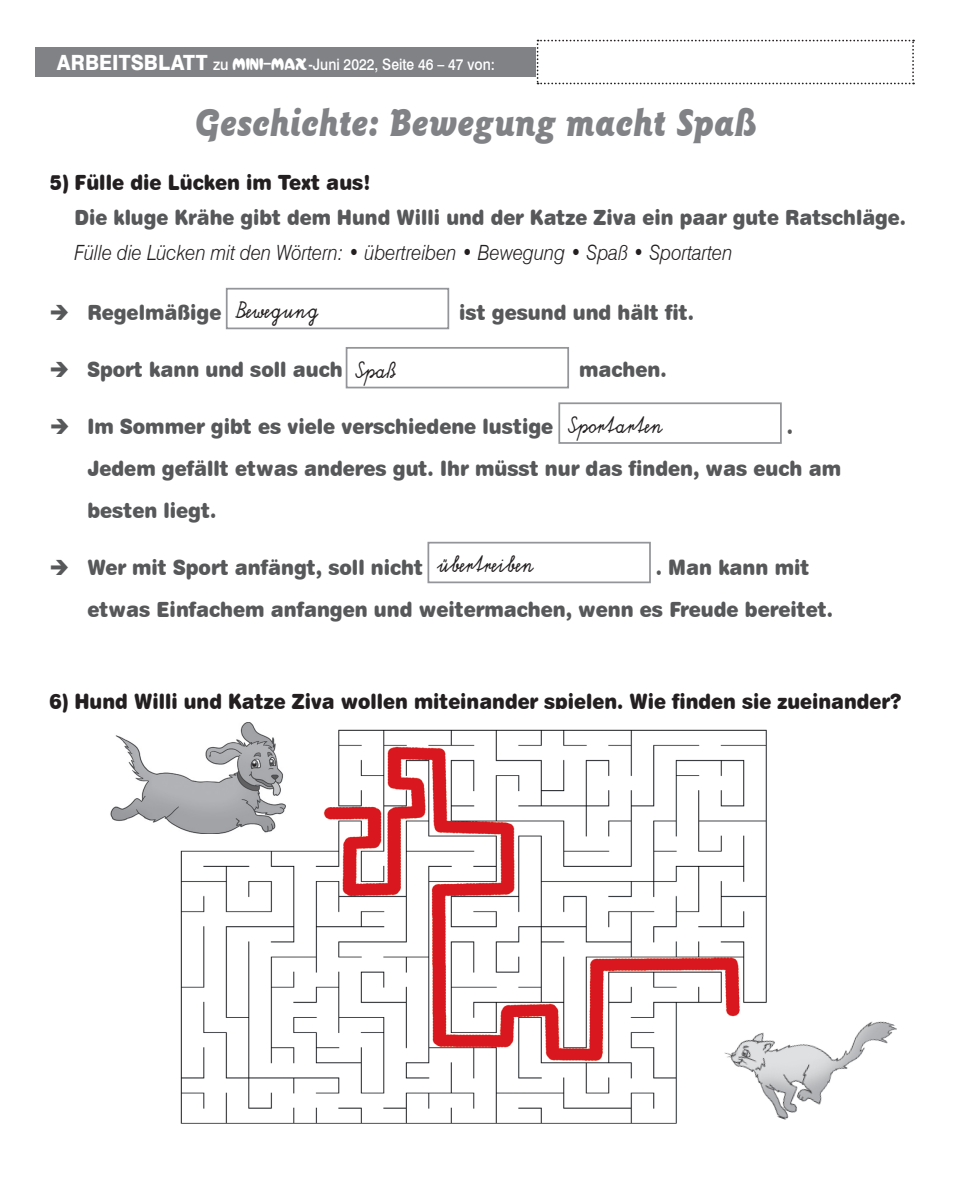
<style>
.page{position:relative;width:958px;height:1191px;background:#fff}
.page>*{position:absolute;margin:0;border:0;box-sizing:border-box;transform-origin:0 0}
.t1{font:italic 900 38.5px "Goudy Sans IT Cby BT";letter-spacing:.005em;color:#808285;scale:.91 1}
.t2{font:21px/42px "Swiss 721 BT Black Rounded";color:#57585a;scale:.9 1}
.t3{font:21px "Swiss 721 BT Black Rounded";color:#231f20;scale:.89 1}
.t4{font:21px "Swiss 721 BT Black Rounded";color:#57585a;scale:.89 1}
.t5{font:italic 300 21px "Swiss 721 BT";color:#231f20;scale:.9 1}
.t6{font:21px "Schulschrift 95 Normal";color:#231f20}
.t7{font:21px "Swiss 721 BT Black Rounded";color:#231f20;scale:.9 1}
.t8{font:500 15.75px "Swiss 721 BT";color:#fff;scale:.92 1}
.s1{font-weight:800;font-size:21px}
.s2{font-family:"Crescent Plain";font-weight:400}
</style>
<div class="page">
<div style="left:226px;top:288px;width:223px;height:41px;border:2px solid #939598"></div>
<div style="left:345px;top:347px;width:224px;height:41px;border:2px solid #939598"></div>
<div style="left:558px;top:402px;width:223px;height:42px;border:2px solid #939598"></div>
<div style="left:427px;top:542px;width:223px;height:41px;border:2px solid #939598"></div>
<div style="left:35px;top:47px;width:828px;height:30px;background:#808285"></div>
<div style="left:536px;top:40px;width:378px;height:44px;background:#fff"></div>
<img style="left:180px;top:729px;width:587px;height:395px">
<img style="left:110px;top:722px;width:176px;height:112px">
<img style="left:709px;top:973px;width:188px;height:151px">
<p class="t8" style="left:57px;top:55px;width:477px"><span class="s1">ARBEITSBLATT</span> zu <span class="s2">MINI-MAX</span>-Juni 2022, Seite 46 – 47 von:</p>
<h1 class="t1" style="left:195px;top:98px;width:619px">Geschichte: Bewegung macht Spaß</h1>
<p class="t7" style="left:50px;top:169px;width:358px">5) Fülle die Lücken im Text aus!</p>
<p class="t4" style="left:74px;top:204px;width:935px">Die kluge Krähe gibt dem Hund Willi und der Katze Ziva ein paar gute Ratschläge.</p>
<p class="t5" style="left:74px;top:239px;width:732px">Fülle die Lücken mit den Wörtern: • übertreiben • Bewegung • Spaß • Sportarten</p>
<p class="t2" style="left:87px;top:291px;width:150px">Regelmäßige</p>
<p class="t2" style="left:459px;top:291px;width:262px">ist gesund und hält fit.</p>
<p class="t2" style="left:87px;top:348px;width:285px">Sport kann und soll auch</p>
<p class="t2" style="left:579px;top:348px;width:99px">machen.</p>
<p class="t2" style="left:87px;top:405px;width:519px">Im Sommer gibt es viele verschiedene lustige</p>
<p class="t6" style="left:235px;top:299px;width:84px">Bewegung</p>
<p class="t6" style="left:355px;top:358px;width:42px">Spaß</p>
<p class="t6" style="left:568px;top:413px;width:96px">Sportarten</p>
<p class="t2" style="left:87px;top:405px;width:838px;text-indent:699px">.<br>Jedem gefällt etwas anderes gut. Ihr müsst nur das finden, was euch am besten liegt.</p>
<p class="t2" style="left:87px;top:546px;width:374px">Wer mit Sport anfängt, soll nicht</p>
<p class="t6" style="left:437px;top:552px;width:98px">übertreiben</p>
<p class="t2" style="left:87px;top:546px;width:829px;text-indent:568px">. Man kann mit etwas Einfachem anfangen und weitermachen, wenn es Freude bereitet.</p>
<p class="t3" style="left:50px;top:688px;width:958px">6) Hund Willi und Katze Ziva wollen miteinander spielen. Wie finden sie zueinander?</p>
</div>
